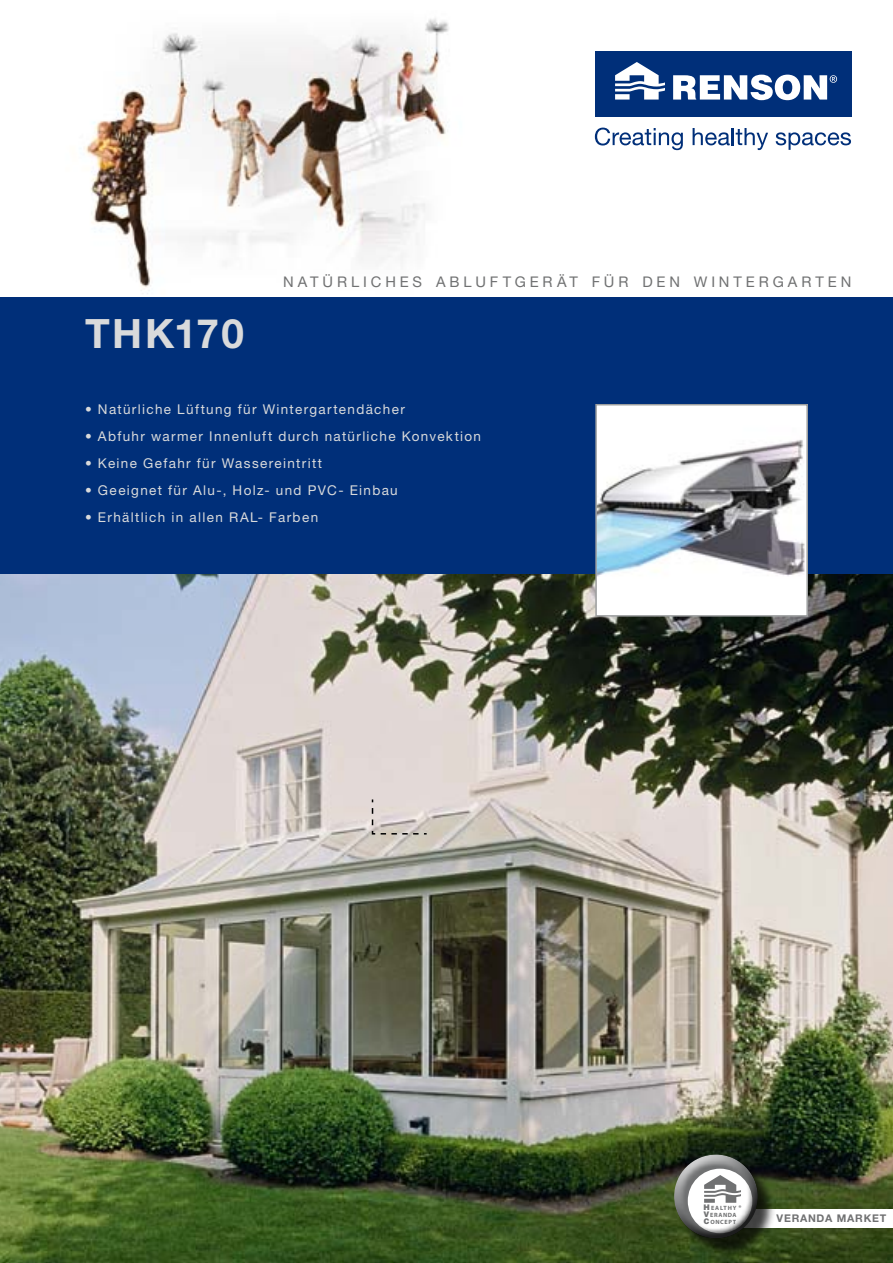
<style>
.page{position:relative;width:893px;height:1263px;background:#fff}
.page>*{position:absolute;margin:0;border:0;box-sizing:border-box;transform-origin:0 0}
.t1{font:700 40.5px "Helvetica Neue LT Std";color:#d9dadb}
.t2{font:14.7px "Helvetica Neue LT Std";letter-spacing:.265em;color:#707172}
.t3{font:13.5px "Helvetica Neue LT Std";letter-spacing:.1em;color:#d9dadb}
.t4{font:700 10.65px "Helvetica Neue LT Std";letter-spacing:.07em;color:#707172}
.t5{font:700 6.15px/7.2px "Myriad Pro";letter-spacing:.11em;color:#707172}
.s1{font-family:"Helvetica LT Std";font-weight:900;font-size:7.65px}
.s2{font-size:6.75px}
</style>
<div class="page">
<img style="left:0;top:574px;width:893px;height:689px">
<svg style="left:371px;top:798px;width:57px;height:37px;background:#d4cbc7"></svg>
<img style="left:84px;top:18px;width:365px;height:276px">
<div style="left:595px;top:51px;width:256px;height:65px;background:#002f79"></div>
<svg style="left:615px;top:62px;width:50px;height:38px"></svg>
<svg style="left:673px;top:75px;width:164px;height:25px"></svg>
<svg style="left:595px;top:128px;width:88px;height:22px"></svg>
<svg style="left:693px;top:128px;width:75px;height:22px"></svg>
<svg style="left:776px;top:132px;width:75px;height:18px"></svg>
<div style="left:0;top:298px;width:893px;height:276px;background:#002f79"></div>
<img style="left:598px;top:407px;width:207px;height:207px">
<div style="left:595px;top:404px;width:213px;height:213px;border:2px solid #9c9e9f"></div>
<div style="left:737px;top:1209px;width:156px;height:18px;background:#fff"></div>
<div style="left:676px;top:1157px;width:100px;height:99px;background:#000;opacity:.75"></div>
<div style="left:673px;top:1154px;width:87px;height:60px;background:#fff;opacity:.75"></div>
<div style="left:673px;top:1167px;width:92px;height:74px;background:#000;opacity:.75"></div>
<h1 class="t1" style="left:85px;top:308px;width:160px">THK170</h1>
<p class="t2" style="left:283px;top:273px;width:570px">NATÜRLICHES ABLUFTGERÄT FÜR DEN WINTERGARTEN</p>
<p class="t3" style="left:85px;top:401px;width:321px">• Natürliche Lüftung für Wintergartendächer</p>
<p class="t3" style="left:85px;top:428px;width:397px">• Abfuhr warmer Innenluft durch natürliche Konvektion</p>
<p class="t3" style="left:85px;top:455px;width:239px">• Keine Gefahr für Wassereintritt</p>
<p class="t3" style="left:85px;top:482px;width:314px">• Geeignet für Alu-, Holz- und PVC- Einbau</p>
<p class="t3" style="left:85px;top:509px;width:235px">• Erhältlich in allen RAL- Farben</p>
<p class="t5" style="left:703px;top:1204px;width:40px"><span class="s1">H</span>EALTHY<span class="s2">®<br></span><span class="s1">V</span>ERANDA<br><span class="s1">C</span>ONCEPT</p>
<p class="t4" style="left:777px;top:1211px;width:111px">VERANDA MARKET</p>
</div>
